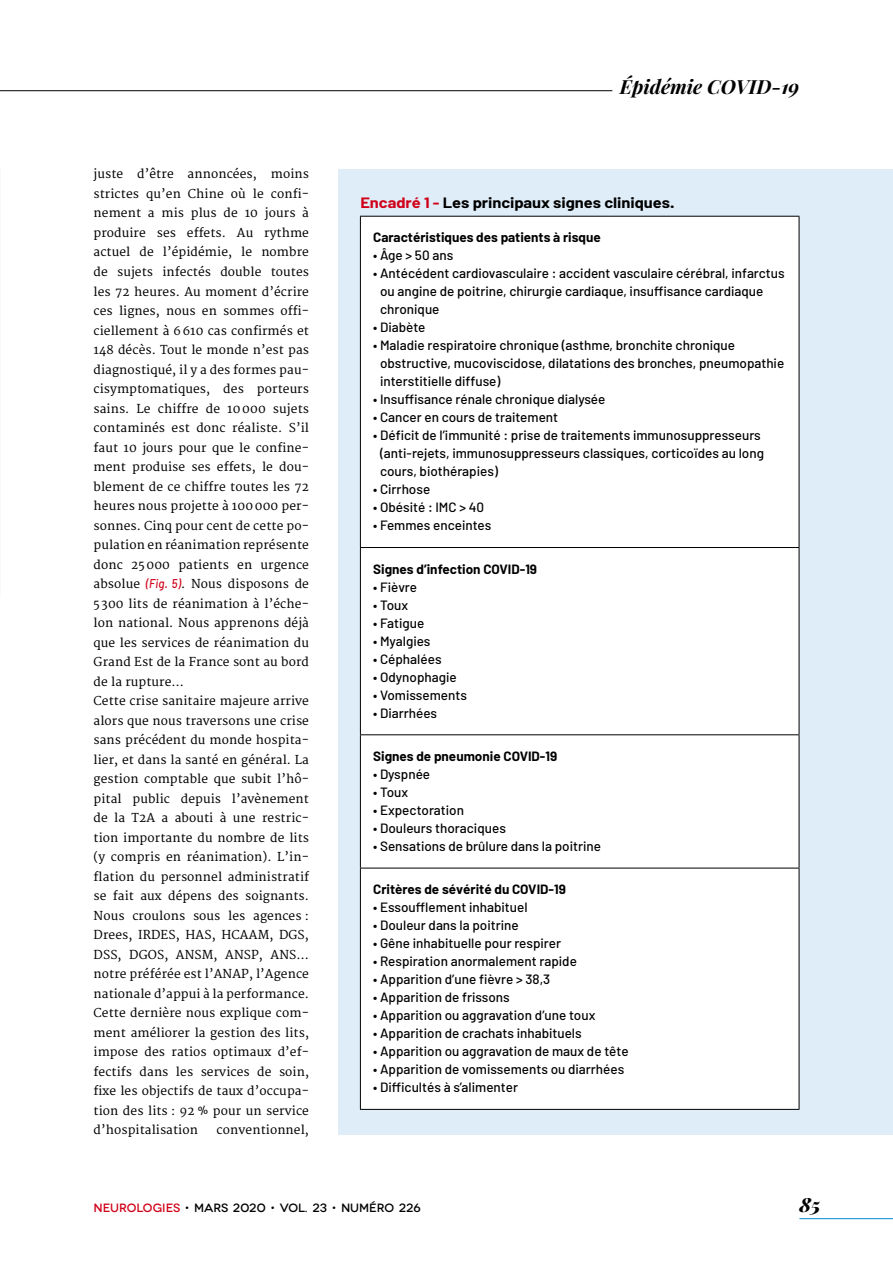
<style>
.page{position:relative;width:893px;height:1263px;background:#fff}
.page>*{position:absolute;margin:0;border:0;box-sizing:border-box;transform-origin:0 0}
.t1{font:italic 700 19.5px "Playfair Display";color:#000}
.t2{font:italic 900 19.5px "Playfair Display";color:#000}
.t3{font:700 15px "Barlow";letter-spacing:-.005em;color:#000;scale:1.1 1}
.t4{font:500 13.5px/18px "Barlow";color:#000}
.t5{font:700 13.5px "Barlow";color:#000}
.t6{font:12px/19.5px "Merriweather";letter-spacing:.01em;color:#000}
.t7{font:500 12px "Novecentowide";letter-spacing:-.005em;color:#000}
.s1{font-family:"Barlow";font-weight:500;font-style:italic;font-size:12.75px;color:#d10019}
.s2{color:#d10019}
</style>
<div class="page">
<hr style="left:0;top:90px;width:612px;height:1px;background:#000">
<hr style="left:799px;top:1218px;width:94px;height:1px;background:#008bd0">
<div style="left:339px;top:169px;width:554px;height:965px;background:#dfedf8"></div>
<div style="left:361px;top:217px;width:438px;height:892px;background:#fff"></div>
<hr style="left:360px;top:216px;width:439px;height:1px;background:#000">
<hr style="left:360px;top:217px;width:1px;height:330px;background:#000">
<hr style="left:799px;top:217px;width:1px;height:330px;background:#000">
<hr style="left:360px;top:547px;width:439px;height:1px;background:#000">
<hr style="left:360px;top:548px;width:1px;height:186px;background:#000">
<hr style="left:799px;top:548px;width:1px;height:186px;background:#000">
<hr style="left:360px;top:734px;width:439px;height:1px;background:#000">
<hr style="left:360px;top:735px;width:1px;height:133px;background:#000">
<hr style="left:799px;top:735px;width:1px;height:133px;background:#000">
<hr style="left:360px;top:868px;width:439px;height:1px;background:#000">
<hr style="left:360px;top:868px;width:1px;height:241px;background:#000">
<hr style="left:799px;top:868px;width:1px;height:241px;background:#000">
<hr style="left:360px;top:1109px;width:439px;height:1px;background:#000">
<p class="t6" style="left:94px;top:165px;width:217px">juste d’être annoncées, moins strictes qu’en Chine où le confi&shy;nement a mis plus de 10 jours à produire ses effets. Au rythme actuel de l’épidémie, le nombre de sujets infectés double toutes les 72 heures. Au moment d’écrire ces lignes, nous en sommes offi&shy;ciellement à 6610 cas confirmés et<br>148 décès. Tout le monde n’est pas diagnostiqué, il y a des formes pau&shy;cisymptomatiques, des porteurs sains. Le chiffre de 10000 sujets contaminés est donc réaliste. S’il faut 10 jours pour que le confine&shy;ment produise ses effets, le dou&shy;blement de ce chiffre toutes les 72 heures nous projette à 100000 per&shy;sonnes. Cinq pour cent de cette po&shy;pulation en réanimation représente donc 25000 patients en urgence absolue <span class="s1">(Fig. 5)</span>. Nous disposons de<br>5 300 lits de réanimation à l’éche&shy;lon national. Nous apprenons déjà que les services de réanimation du<br>Grand Est de la France sont au bord de la rupture…<br>Cette crise sanitaire majeure arrive alors que nous traversons une crise sans précédent du monde hospita&shy;lier, et dans la santé en général. La gestion comptable que subit l’hô&shy;pital public depuis l’avènement de la T2A a abouti à une restric&shy;tion importante du nombre de lits (y compris en réanimation). L’in&shy;flation du personnel administratif se fait aux dépens des soignants.<br>Nous croulons sous les agences :<br>Drees, IRDES, HAS, HCAAM, DGS,<br>DSS, DGOS, ANSM, ANSP, ANS… notre préférée est l’ANAP, l’Agence nationale d’appui à la performance.<br>Cette dernière nous explique com&shy;ment améliorer la gestion des lits, impose des ratios optimaux d’ef&shy;fectifs dans les services de soin, fixe les objectifs de taux d’occupa&shy;tion des lits : 92 % pour un service d’hospitalisation</p>
<p class="t6" style="left:217px;top:1120px;width:94px">conventionnel,</p>
<h1 class="t1" style="left:620px;top:73px;width:181px">Épidémie COVID-19</h1>
<p class="t3" style="left:360px;top:193px;width:287px"><span class="s2">Encadré 1 -</span> Les principaux signes cliniques.</p>
<p class="t5" style="left:373px;top:229px;width:229px">Caractéristiques des patients à risque</p>
<p class="t4" style="left:373px;top:246px;width:82px">• Âge &gt; 50 ans</p>
<p class="t4" style="left:380px;top:264px;width:406px;text-indent:-7px">• Antécédent cardiovasculaire : accident vasculaire cérébral, infarctus ou angine de poitrine, chirurgie cardiaque, insuffisance cardiaque chronique</p>
<p class="t4" style="left:373px;top:318px;width:54px">• Diabète</p>
<p class="t4" style="left:380px;top:336px;width:406px;text-indent:-7px">• Maladie respiratoire chronique (asthme, bronchite chronique obstructive, mucoviscidose, dilatations des bronches, pneumopathie interstitielle diffuse)</p>
<p class="t4" style="left:373px;top:390px;width:234px">• Insuffisance rénale chronique dialysée</p>
<p class="t4" style="left:373px;top:408px;width:187px">• Cancer en cours de traitement</p>
<p class="t4" style="left:380px;top:426px;width:385px;text-indent:-7px">• Déficit de l’immunité : prise de traitements immunosuppresseurs (anti-rejets, immunosuppresseurs classiques, corticoïdes au long cours, biothérapies)</p>
<p class="t4" style="left:373px;top:480px;width:59px">• Cirrhose</p>
<p class="t4" style="left:373px;top:498px;width:112px">• Obésité : IMC &gt; 40</p>
<p class="t4" style="left:373px;top:516px;width:120px">• Femmes enceintes</p>
<p class="t5" style="left:373px;top:560px;width:165px">Signes d’infection COVID-19</p>
<p class="t4" style="left:373px;top:578px;width:45px">• Fièvre</p>
<p class="t4" style="left:373px;top:596px;width:37px">• Toux</p>
<p class="t4" style="left:373px;top:614px;width:53px">• Fatigue</p>
<p class="t4" style="left:373px;top:631px;width:59px">• Myalgies</p>
<p class="t4" style="left:373px;top:649px;width:70px">• Céphalées</p>
<p class="t4" style="left:373px;top:667px;width:85px">• Odynophagie</p>
<p class="t4" style="left:373px;top:685px;width:95px">• Vomissements</p>
<p class="t4" style="left:373px;top:703px;width:66px">• Diarrhées</p>
<p class="t5" style="left:373px;top:748px;width:186px">Signes de pneumonie COVID-19</p>
<p class="t4" style="left:373px;top:765px;width:59px">• Dyspnée</p>
<p class="t4" style="left:373px;top:783px;width:37px">• Toux</p>
<p class="t4" style="left:373px;top:801px;width:92px">• Expectoration</p>
<p class="t4" style="left:373px;top:819px;width:134px">• Douleurs thoraciques</p>
<p class="t4" style="left:373px;top:837px;width:229px">• Sensations de brûlure dans la poitrine</p>
<p class="t5" style="left:373px;top:881px;width:194px">Critères de sévérité du COVID-19</p>
<p class="t4" style="left:373px;top:898px;width:156px">• Essoufflement inhabituel</p>
<p class="t4" style="left:373px;top:916px;width:147px">• Douleur dans la poitrine</p>
<p class="t4" style="left:373px;top:934px;width:189px">• Gêne inhabituelle pour respirer</p>
<p class="t4" style="left:373px;top:952px;width:205px">• Respiration anormalement rapide</p>
<p class="t4" style="left:373px;top:970px;width:179px">• Apparition d’une fièvre &gt; 38,3</p>
<p class="t4" style="left:373px;top:988px;width:138px">• Apparition de frissons</p>
<p class="t4" style="left:373px;top:1006px;width:224px">• Apparition ou aggravation d’une toux</p>
<p class="t4" style="left:373px;top:1024px;width:210px">• Apparition de crachats inhabituels</p>
<p class="t4" style="left:373px;top:1042px;width:257px">• Apparition ou aggravation de maux de tête</p>
<p class="t4" style="left:373px;top:1060px;width:253px">• Apparition de vomissements ou diarrhées</p>
<p class="t4" style="left:373px;top:1078px;width:146px">• Difficultés à s’alimenter</p>
<p class="t7" style="left:94px;top:1201px;width:329px"><span class="s2">NEUROLOGIES</span> • MARS 2020 • VOL. 23 • NUMÉRO 226</p>
<h1 class="t2" style="left:799px;top:1191px;width:22px">85</h1>
</div>
